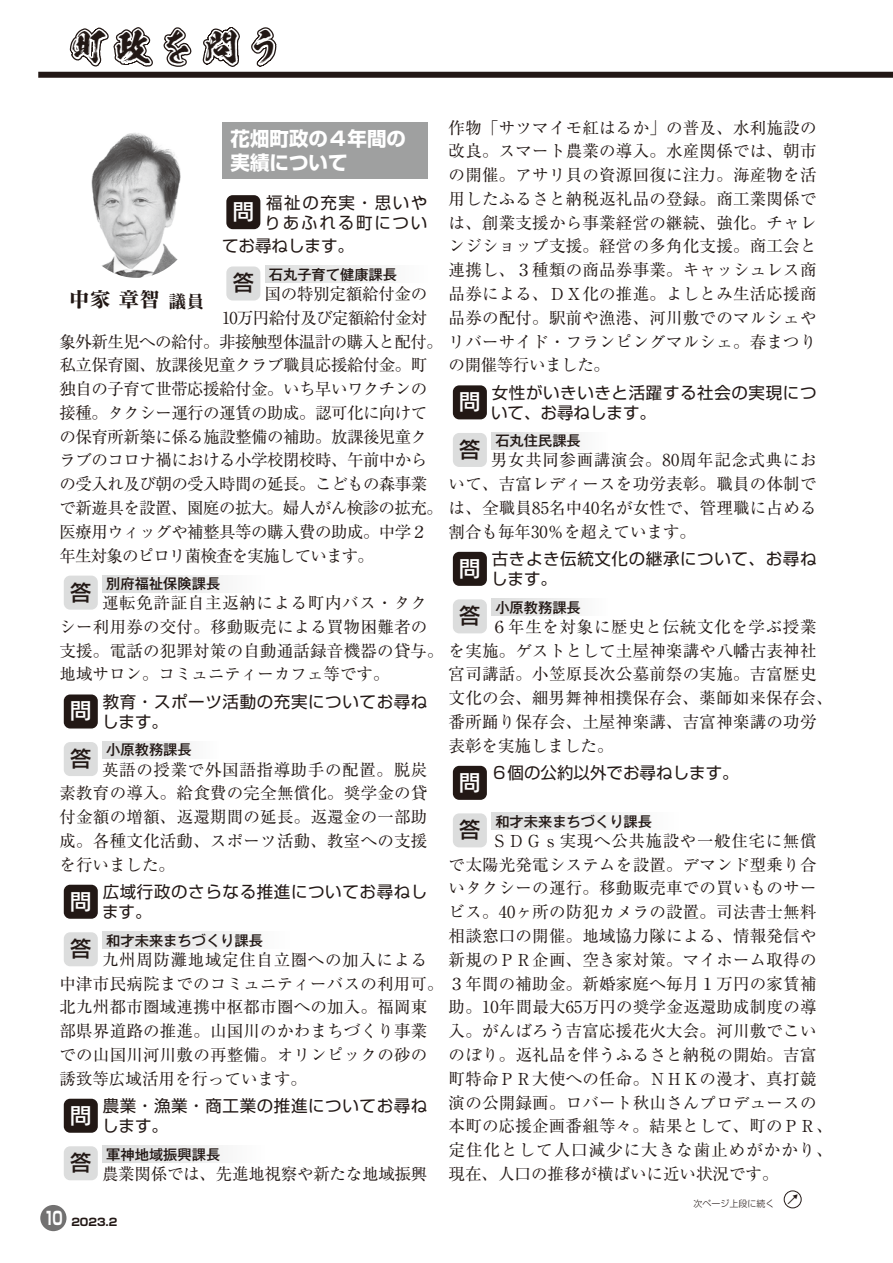
<style>
.page{position:relative;width:893px;height:1263px;background:#fff}
.page>*{position:absolute;margin:0;border:0;box-sizing:border-box;transform-origin:0 0}
.t1{font:34.5px "M Kso Touryu";letter-spacing:.275em;color:#221815}
.t2{font:22.5px "Rodin Pro DB";color:#221815}
.t3{font:22.5px "Rodin Pro DB";color:#fff}
.t4{font:21px "Matisse Pro B";color:#221815}
.t5{font:700 19.5px/24px "Shin Go Pro";color:#fff}
.t6{font:16.5px/23.9px "Ryumin Pro";letter-spacing:.015em;color:#221815}
.t7{font:16.5px "Ryumin Pro";letter-spacing:-.03em;color:#221815}
.t8{font:16.5px/20.1px "Shin Go Pro";letter-spacing:.04em;color:#221815}
.t9{font:16.5px "Ryumin Pro";letter-spacing:-.035em;color:#221815}
.t10{font:16.5px "Ryumin Pro";letter-spacing:-.015em;color:#221815}
.t11{font:16.5px "Shin Go Pro";color:#221815}
.t12{font:16.5px "Ryumin Pro";letter-spacing:-.05em;color:#221815}
.t13{font:16.5px "Ryumin Pro";letter-spacing:.04em;color:#221815}
.t14{font:16.5px/20.1px "Shin Go Pro";letter-spacing:.11em;color:#221815}
.t15{font:16.5px "Ryumin Pro";letter-spacing:-.045em;color:#221815}
.t16{font:16.5px "Ryumin Pro";letter-spacing:-.025em;color:#221815}
.t17{font:500 14.25px "Gothic MB101 Pro";color:#221815}
.t18{font:700 10.5px "Shin Go Pro";color:#221815}
.t19{font:300 9px "Shin Go Pro";color:#221815}
.s1{font-size:18px}
.s2{font-size:18px;color:#fff}
</style>
<div class="page">
<div style="left:40px;top:1205px;width:27px;height:26px;background:#727171;border-radius:50%"></div>
<div style="left:222px;top:122px;width:205px;height:57px;background:#9fa0a0"></div>
<div style="left:226px;top:195px;width:34px;height:34px;background:#221815;border-radius:6px"></div>
<div style="left:226px;top:266px;width:34px;height:34px;background:#dcdddd;border-radius:6px"></div>
<div style="left:265px;top:266px;width:162px;height:17px;background:linear-gradient(to right,#dcdddd,#fefefe)"></div>
<div style="left:64px;top:576px;width:34px;height:34px;background:#dcdddd;border-radius:6px"></div>
<div style="left:102px;top:575px;width:163px;height:17px;background:linear-gradient(to right,#dbdcdc,#fefefe)"></div>
<div style="left:64px;top:694px;width:34px;height:34px;background:#221815;border-radius:6px"></div>
<div style="left:64px;top:742px;width:34px;height:34px;background:#dcdddd;border-radius:6px"></div>
<div style="left:102px;top:741px;width:117px;height:17px;background:linear-gradient(to right,#dbdcdc,#fefefe)"></div>
<div style="left:64px;top:885px;width:34px;height:34px;background:#221815;border-radius:6px"></div>
<div style="left:64px;top:932px;width:34px;height:34px;background:#dcdddd;border-radius:6px"></div>
<div style="left:102px;top:932px;width:187px;height:17px;background:linear-gradient(to right,#dbdcdc,#fefefe)"></div>
<div style="left:64px;top:1099px;width:34px;height:34px;background:#221815;border-radius:6px"></div>
<div style="left:64px;top:1146px;width:34px;height:34px;background:#dcdddd;border-radius:6px"></div>
<div style="left:102px;top:1146px;width:163px;height:17px;background:linear-gradient(to right,#dbdcdc,#fefefe)"></div>
<div style="left:453px;top:385px;width:34px;height:34px;background:#221815;border-radius:6px"></div>
<div style="left:453px;top:433px;width:34px;height:34px;background:#dcdddd;border-radius:6px"></div>
<div style="left:491px;top:432px;width:117px;height:17px;background:linear-gradient(to right,#dbdddd,#fefefe)"></div>
<div style="left:453px;top:552px;width:34px;height:34px;background:#221815;border-radius:6px"></div>
<div style="left:453px;top:599px;width:34px;height:34px;background:#dcdddd;border-radius:6px"></div>
<div style="left:491px;top:599px;width:117px;height:17px;background:linear-gradient(to right,#dbdddd,#fefefe)"></div>
<div style="left:453px;top:766px;width:34px;height:34px;background:#221815;border-radius:6px"></div>
<div style="left:453px;top:813px;width:34px;height:34px;background:#dcdddd;border-radius:6px"></div>
<div style="left:491px;top:813px;width:187px;height:17px;background:linear-gradient(to right,#dbdcdc,#fefefe)"></div>
<div style="left:38px;top:72px;width:855px;height:6px;background:#221815"></div>
<svg style="left:63px;top:27px;width:235px;height:51px"></svg>
<div style="left:784px;top:1191px;width:17px;height:17px;border:1px solid #221815;border-radius:50%"></div>
<img style="left:91px;top:133px;width:90px;height:145px">
<svg style="left:786px;top:1192px;width:13px;height:14px"></svg>
<h1 class="t1" style="left:72px;top:28px;width:212px">町政を問う</h1>
<p class="t6" style="left:449px;top:114px;width:369px;text-align:justify">作物「サツマイモ紅はるか」の普及、水利施設の改良。スマート農業の導入。水産関係では、朝市の開催。アサリ貝の資源回復に注力。海産物を活用したふるさと納税返礼品の登録。商工業関係では、創業支援から事業経営の継続、強化。チャレンジショップ支援。経営の多角化支援。商工会と連携し、３種類の商品券事業。キャッシュレス商品券による、ＤＸ化の推進。よしとみ生活応援商品券の配付。駅前や漁港、河川敷でのマルシェや</p>
<p class="t16" style="left:449px;top:352px;width:163px">の開催等行いました。</p>
<h2 class="t3" style="left:459px;top:387px;width:24px">問</h2>
<p class="t8" style="left:491px;top:380px;width:327px">女性がいきいきと活躍する社会の実現について、お尋ねします。</p>
<h2 class="t2" style="left:459px;top:435px;width:24px">答</h2>
<p class="t17" style="left:495px;top:429px;width:87px">石丸住民課長</p>
<p class="t5" style="left:231px;top:125px;width:177px">花畑町政の４年間の実績について</p>
<h2 class="t3" style="left:232px;top:197px;width:24px">問</h2>
<p class="t14" style="left:265px;top:190px;width:164px">福祉の充実・思いやりあふれる町につい</p>
<p class="t11" style="left:222px;top:233px;width:133px">てお尋ねします。</p>
<h2 class="t2" style="left:232px;top:268px;width:24px">答</h2>
<p class="t17" style="left:269px;top:263px;width:130px">石丸子育て健康課長</p>
<p class="t10" style="left:265px;top:281px;width:164px">国の特別定額給付金の</p>
<p class="t15" style="left:222px;top:305px;width:207px">10万円給付及び定額給付金対</p>
<p class="t9" style="left:60px;top:328px;width:758px">象外新生児への給付。非接触型体温計の購入と配付。リバーサイド・フランピングマルシェ。春まつり</p>
<p class="t7" style="left:60px;top:352px;width:369px">私立保育園、放課後児童クラブ職員応援給付金。町</p>
<p class="t7" style="left:60px;top:376px;width:369px">独自の子育て世帯応援給付金。いち早いワクチンの</p>
<p class="t7" style="left:60px;top:400px;width:369px">接種。タクシー運行の運賃の助成。認可化に向けて</p>
<p class="t7" style="left:60px;top:424px;width:369px">の保育所新築に係る施設整備の補助。放課後児童ク</p>
<p class="t7" style="left:60px;top:447px;width:369px">ラブのコロナ禍における小学校閉校時、午前中から</p>
<p class="t7" style="left:60px;top:471px;width:369px">の受入れ及び朝の受入時間の延長。こどもの森事業</p>
<p class="t6" style="left:60px;top:495px;width:758px">で新遊具を設置、園庭の拡大。婦人がん検診の拡充。は、全職員85名中40名が女性で、管理職に占める</p>
<p class="t7" style="left:60px;top:519px;width:369px">医療用ウィッグや補整具等の購入費の助成。中学２</p>
<p class="t12" style="left:60px;top:542px;width:316px">年生対象のピロリ菌検査を実施しています。</p>
<h2 class="t2" style="left:70px;top:577px;width:24px">答</h2>
<p class="t17" style="left:106px;top:572px;width:116px">別府福祉保険課長</p>
<p class="t4" style="left:69px;top:286px;width:137px">中家 章智 <span class="s1">議員</span></p>
<p class="t6" style="left:449px;top:447px;width:369px;text-align:right">男女共同参画講演会。80周年記念式典にお<br>いて、吉富レディースを功労表彰。職員の体制で</p>
<p class="t6" style="left:449px;top:519px;width:249px">割合も毎年30％を超えています。</p>
<h2 class="t3" style="left:459px;top:553px;width:24px">問</h2>
<p class="t8" style="left:491px;top:547px;width:327px">古きよき伝統文化の継承について、お尋ねします。</p>
<h2 class="t2" style="left:459px;top:601px;width:24px">答</h2>
<p class="t17" style="left:495px;top:595px;width:87px">小原教務課長</p>
<p class="t6" style="left:60px;top:590px;width:758px;text-indent:43px">運転免許証自主返納による町内バス・タク<br>シー利用券の交付。移動販売による買物困難者の<br>支援。電話の犯罪対策の自動通話録音機器の貸与。を実施。ゲストとして土屋神楽講や八幡古表神社地域サロン。コミュニティーカフェ等です。</p>
<h2 class="t3" style="left:70px;top:696px;width:24px">問</h2>
<p class="t8" style="left:102px;top:690px;width:327px">教育・スポーツ活動の充実についてお尋ねします。</p>
<h2 class="t2" style="left:70px;top:744px;width:24px">答</h2>
<p class="t17" style="left:106px;top:738px;width:87px">小原教務課長</p>
<p class="t13" style="left:491px;top:614px;width:327px">６年生を対象に歴史と伝統文化を学ぶ授業</p>
<p class="t6" style="left:449px;top:661px;width:386px">宮司講話。小笠原長次公墓前祭の実施。吉富歴史文化の会、細男舞神相撲保存会、薬師如来保存会、番所踊り保存会、土屋神楽講、吉富神楽講の功労表彰を実施しました。</p>
<h2 class="t3" style="left:459px;top:767px;width:24px">問</h2>
<p class="t11" style="left:491px;top:759px;width:249px">６個の公約以外でお尋ねします。</p>
<h2 class="t2" style="left:459px;top:815px;width:24px">答</h2>
<p class="t17" style="left:495px;top:809px;width:158px">和才未来まちづくり課長</p>
<p class="t6" style="left:60px;top:756px;width:369px;text-align:justify;text-indent:43px">英語の授業で外国語指導助手の配置。脱炭素教育の導入。給食費の完全無償化。奨学金の貸付金額の増額、返還期間の延長。返還金の一部助成。各種文化活動、スポーツ活動、教室への支援を行いました。</p>
<h2 class="t3" style="left:70px;top:886px;width:24px">問</h2>
<p class="t8" style="left:102px;top:880px;width:327px">広域行政のさらなる推進についてお尋ねします。</p>
<h2 class="t2" style="left:70px;top:934px;width:24px">答</h2>
<p class="t17" style="left:106px;top:928px;width:158px">和才未来まちづくり課長</p>
<p class="t6" style="left:449px;top:828px;width:369px;text-align:justify;text-indent:43px">ＳＤＧｓ実現へ公共施設や一般住宅に無償で太陽光発電システムを設置。デマンド型乗り合いタクシーの運行。移動販売車での買いものサービス。40ヶ所の防犯カメラの設置。司法書士無料相談窓口の開催。地域協力隊による、情報発信や新規のＰＲ企画、空き家対策。マイホーム取得の</p>
<p class="t6" style="left:449px;top:994px;width:386px">助。10年間最大65万円の奨学金返還助成制度の導入。がんばろう吉富応援花火大会。河川敷でこいのぼり。返礼品を伴うふるさと納税の開始。吉富町特命ＰＲ大使への任命。ＮＨＫの漫才、真打競演の公開録画。ロバート秋山さんプロデュースの本町の応援企画番組等々。結果として、町のＰＲ、定住化として人口減少に大きな歯止めがかかり、現在、人口の推移が横ばいに近い状況です。</p>
<p class="t6" style="left:60px;top:946px;width:758px;text-indent:43px">九州周防灘地域定住自立圏への加入による<br>中津市民病院までのコミュニティーバスの利用可。３年間の補助金。新婚家庭へ毎月１万円の家賃補北九州都市圏域連携中枢都市圏への加入。福岡東<br>部県界道路の推進。山国川のかわまちづくり事業<br>での山国川河川敷の再整備。オリンピックの砂の<br>誘致等広域活用を行っています。</p>
<h2 class="t3" style="left:70px;top:1100px;width:24px">問</h2>
<p class="t8" style="left:102px;top:1094px;width:327px">農業・漁業・商工業の推進についてお尋ねします。</p>
<h2 class="t2" style="left:70px;top:1148px;width:24px">答</h2>
<p class="t17" style="left:106px;top:1142px;width:116px">軍神地域振興課長</p>
<p class="t10" style="left:102px;top:1161px;width:327px">農業関係では、先進地視察や新たな地域振興</p>
<p class="t18" style="left:44px;top:1213px;width:75px"><span class="s2">10</span> 2023.2</p>
<p class="t19" style="left:693px;top:1196px;width:82px">次ページ上段に続く</p>
</div>
